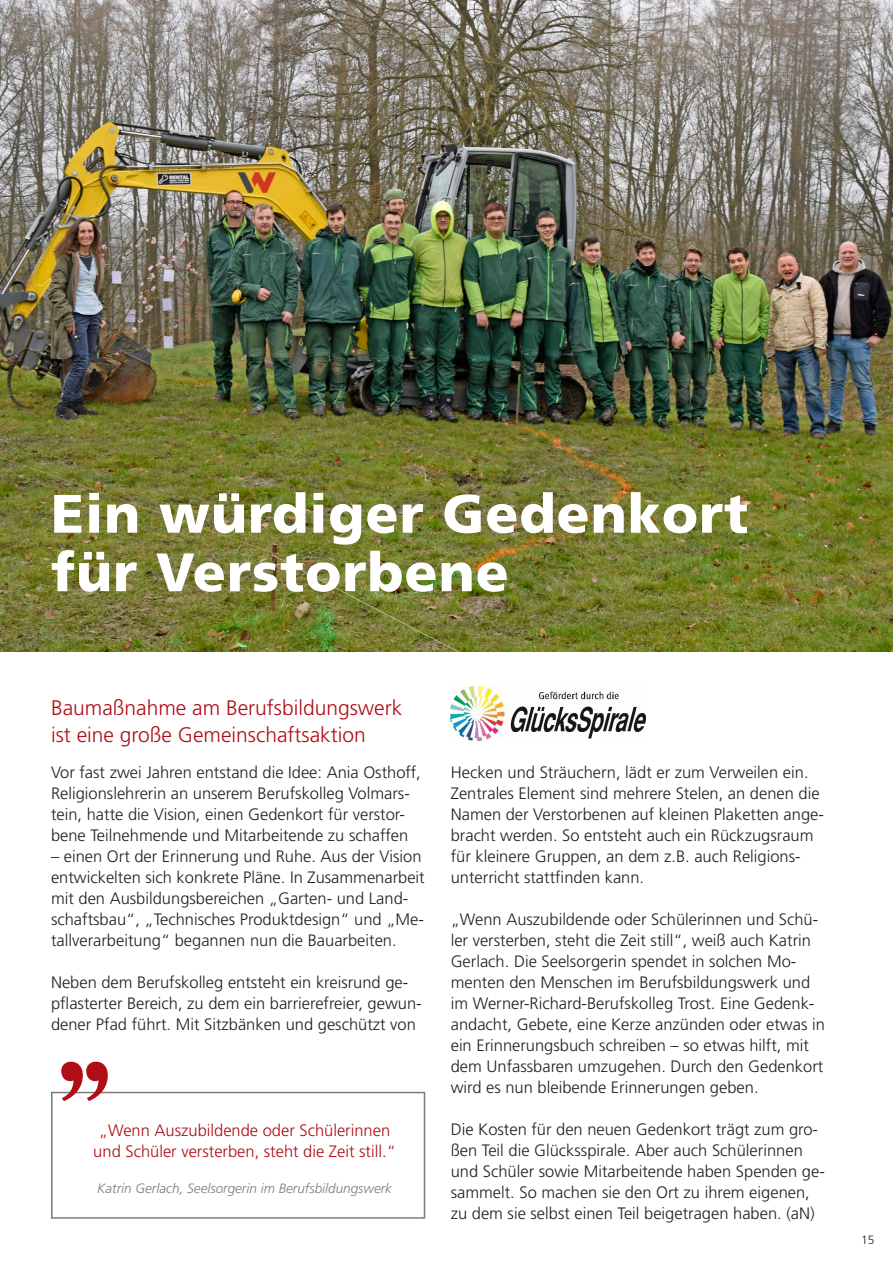
<style>
.page{position:relative;width:893px;height:1263px;background:#fff}
.page>*{position:absolute;margin:0;border:0;box-sizing:border-box;transform-origin:0 0}
.t1{font:900 54px "Frutiger LT Std";letter-spacing:.02em;color:#fff}
.Unterüberschrift{font:300 21px/27px "Frutiger LT Std";color:#b00d15}
.t2{font:300 16.5px/21px "Frutiger LT Std";color:#231f20}
.t3{font:300 16.5px/21px "Frutiger LT Std";color:#b00d15;text-align:center}
.t4{font:italic 300 13.5px "Frutiger LT Std";color:#7d7c7c}
.t5{font:300 12px "Frutiger LT Std";color:#231f20}
</style>
<div class="page">
<img style="left:0;top:0;width:893px;height:652px">
<div style="left:51px;top:1092px;width:374px;height:127px;border:2px solid #7d7c7c"></div>
<svg style="left:61px;top:1062px;width:47px;height:39px"></svg>
<img style="left:451px;top:686px;width:194px;height:54px">
<p class="t1" style="left:51px;top:481px;width:699px">Ein würdiger Gedenkort</p>
<p class="t1" style="left:51px;top:540px;width:459px">für Verstorbene</p>
<p class="Unterüberschrift" style="left:51px;top:694px;width:353px">Baumaßnahme am Berufsbildungswerk ist eine große Gemeinschaftsaktion</p>
<p class="t2" style="left:51px;top:762px;width:371px">Vor fast zwei Jahren entstand die Idee: Ania Osthoff, Religionslehrerin an unserem Berufskolleg Volmars&shy;tein, hatte die Vision, einen Gedenkort für verstor&shy;bene Teilnehmende und Mitarbeitende zu schaffen</p>
<p class="t2" style="left:51px;top:846px;width:375px">– einen Ort der Erinnerung und Ruhe. Aus der Vision entwickelten sich konkrete Pläne. In Zusammenarbeit mit den Ausbildungsbereichen „Garten- und Land&shy;schaftsbau“, „Technisches Produktdesign“ und „Me&shy;tallverarbeitung“ begannen nun die Bauarbeiten.</p>
<p class="t2" style="left:51px;top:972px;width:372px">Neben dem Berufskolleg entsteht ein kreisrund ge&shy;pflasterter Bereich, zu dem ein barrierefreier, gewun&shy;dener Pfad führt. Mit Sitzbänken und geschützt von</p>
<p class="t3" style="left:93px;top:1120px;width:304px">„Wenn Auszubildende oder Schülerinnen und Schüler versterben, steht die Zeit still.“</p>
<p class="t4" style="left:97px;top:1181px;width:296px">Katrin Gerlach, Seelsorgerin im Berufsbildungswerk</p>
<p class="t2" style="left:451px;top:762px;width:375px">Hecken und Sträuchern, lädt er zum Verweilen ein.<br>Zentrales Element sind mehrere Stelen, an denen die Namen der Verstorbenen auf kleinen Plaketten ange&shy;bracht werden. So entsteht auch ein Rückzugsraum für kleinere Gruppen, an dem z.B. auch Religions&shy;unterricht stattfinden kann.</p>
<p class="t2" style="left:451px;top:909px;width:376px">„Wenn Auszubildende oder Schülerinnen und Schü&shy;ler versterben, steht die Zeit still“, weiß auch Katrin Gerlach. Die Seelsorgerin spendet in solchen Mo&shy;menten den Menschen im Berufsbildungswerk und im Werner-Richard-Berufskolleg Trost. Eine Gedenk&shy;andacht, Gebete, eine Kerze anzünden oder etwas in ein Erinnerungsbuch schreiben – so etwas hilft, mit dem Unfassbaren umzugehen. Durch den Gedenkort wird es nun bleibende Erinnerungen geben.</p>
<p class="t2" style="left:451px;top:1119px;width:376px">Die Kosten für den neuen Gedenkort trägt zum gro&shy;ßen Teil die Glücksspirale. Aber auch Schülerinnen und Schüler sowie Mitarbeitende haben Spenden ge&shy;sammelt. So machen sie den Ort zu ihrem eigenen, zu dem sie selbst einen Teil beigetragen haben. (aN)</p>
<p class="t5" style="left:861px;top:1233px;width:15px">15</p>
</div>
